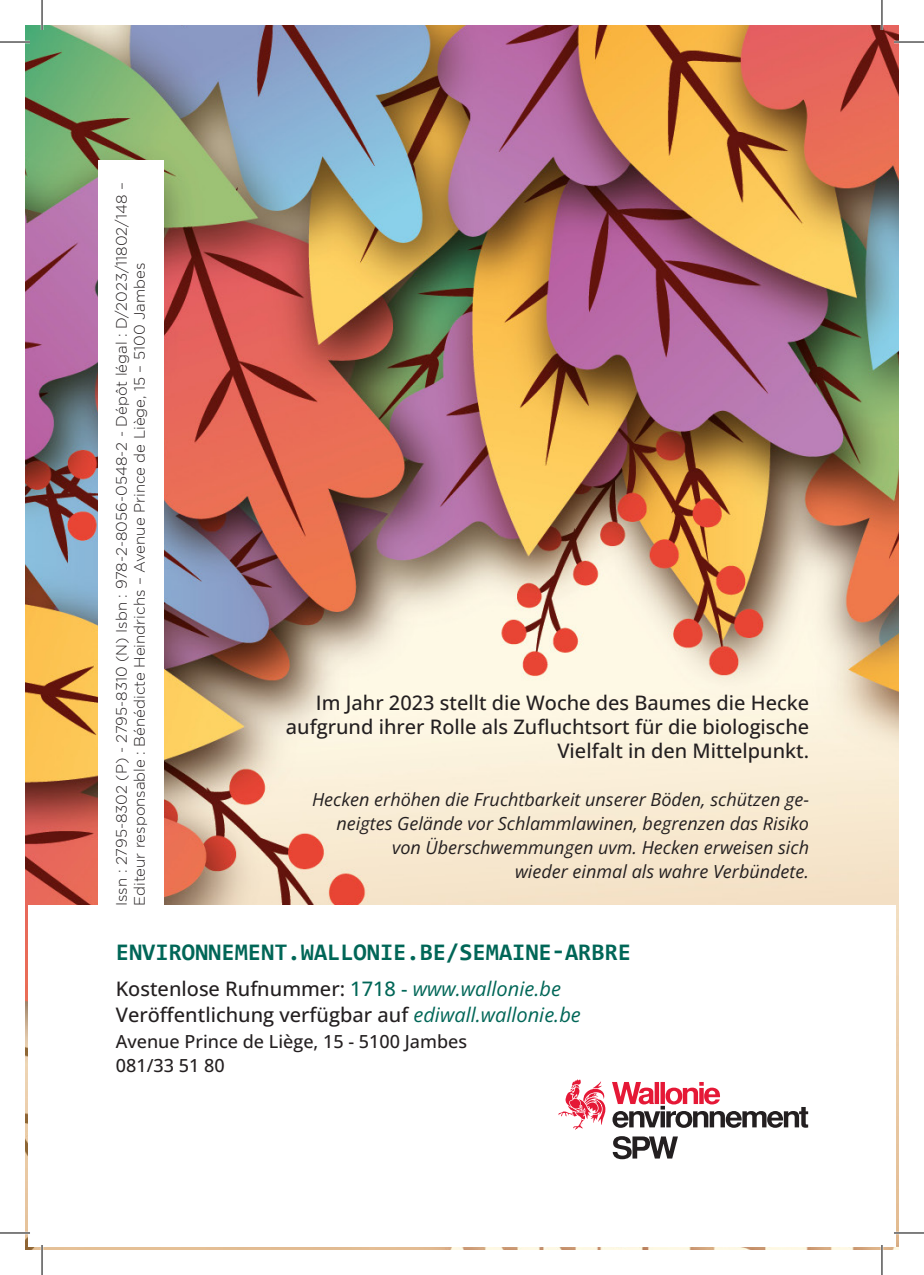
<style>
.page{position:relative;width:924px;height:1275px;background:#fff}
.page>*{position:absolute;margin:0;border:0;box-sizing:border-box;transform-origin:0 0}
.t1{font:700 24px "Consolas";color:#006657}
.t2{font:500 20px/24px "Open Sans";color:#231f20;text-align:right}
.t3{font:italic 18px/24px "Open Sans";color:#231f20;text-align:right}
.t4{font:500 18px "Open Sans";color:#231f20}
.t5{font:300 15px "Gotham";color:#231f20}
.s1{color:#006657}
.s2{font-weight:400;font-style:italic;color:#006657}
</style>
<div class="page">
<img style="left:25px;top:25px;width:873px;height:1225px">
<div style="left:99px;top:160px;width:65px;height:762px;background:#fff"></div>
<div style="left:28px;top:906px;width:867px;height:341px;background:#fff"></div>
<svg style="left:558px;top:1079px;width:47px;height:51px"></svg>
<svg style="left:612px;top:1136px;width:65px;height:23px"></svg>
<svg style="left:612px;top:1082px;width:195px;height:45px"></svg>
<hr style="left:0;top:41px;width:30px;height:2px;background:#fff">
<hr style="left:893px;top:41px;width:30px;height:2px;background:#fff">
<hr style="left:0;top:1231px;width:30px;height:3px;background:#fff">
<hr style="left:893px;top:1231px;width:30px;height:3px;background:#fff">
<hr style="left:41px;top:0;width:2px;height:30px;background:#fff">
<hr style="left:41px;top:1245px;width:2px;height:30px;background:#fff">
<hr style="left:880px;top:0;width:2px;height:30px;background:#fff">
<hr style="left:880px;top:1245px;width:2px;height:30px;background:#fff">
<hr style="left:0;top:42px;width:30px;height:1px;background:#000">
<hr style="left:893px;top:42px;width:30px;height:1px;background:#000">
<hr style="left:0;top:1232px;width:30px;height:1px;background:#000">
<hr style="left:893px;top:1232px;width:30px;height:1px;background:#000">
<hr style="left:42px;top:0;width:1px;height:30px;background:#000">
<hr style="left:42px;top:1245px;width:1px;height:30px;background:#000">
<hr style="left:881px;top:0;width:1px;height:30px;background:#000">
<hr style="left:881px;top:1245px;width:1px;height:30px;background:#000">
<p class="t5" style="left:113px;top:906px;width:725px;rotate:-90deg">Issn : 2795-8302 (P) - 2795-8310 (N) Isbn : 978-2-8056-0548-2 - Dépôt légal : D/2023/11802/148 –</p>
<p class="t5" style="left:131px;top:906px;width:644px;rotate:-90deg">Editeur responsable : Bénédicte Heindrichs – Avenue Prince de Liège, 15 – 5100 Jambes</p>
<p class="t2" style="left:286px;top:690px;width:524px">Im Jahr 2023 stellt die Woche des Baumes die Hecke aufgrund ihrer Rolle als Zufluchtsort für die biologische<br>Vielfalt in den Mittelpunkt.</p>
<p class="t3" style="left:312px;top:787px;width:498px">Hecken erhöhen die Fruchtbarkeit unserer Böden, schützen ge&shy;neigtes Gelände vor Schlammlawinen, begrenzen das Risiko von Überschwemmungen uvm. Hecken erweisen sich<br>wieder einmal als wahre Verbündete.</p>
<p class="t1" style="left:116px;top:936px;width:516px">ENVIRONNEMENT.WALLONIE.BE/SEMAINE-ARBRE</p>
<p class="t2" style="left:116px;top:976px;width:446px">Kostenlose Rufnummer: <span class="s1">1718 -</span> <span class="s2">www.wallonie.be</span></p>
<p class="t2" style="left:116px;top:1002px;width:466px">Veröffentlichung verfügbar auf <span class="s2">ediwall.wallonie.be</span></p>
<p class="t4" style="left:116px;top:1028px;width:352px">Avenue Prince de Liège, 15 - 5100 Jambes</p>
<p class="t4" style="left:116px;top:1052px;width:110px">081/33 51 80</p>
</div>
